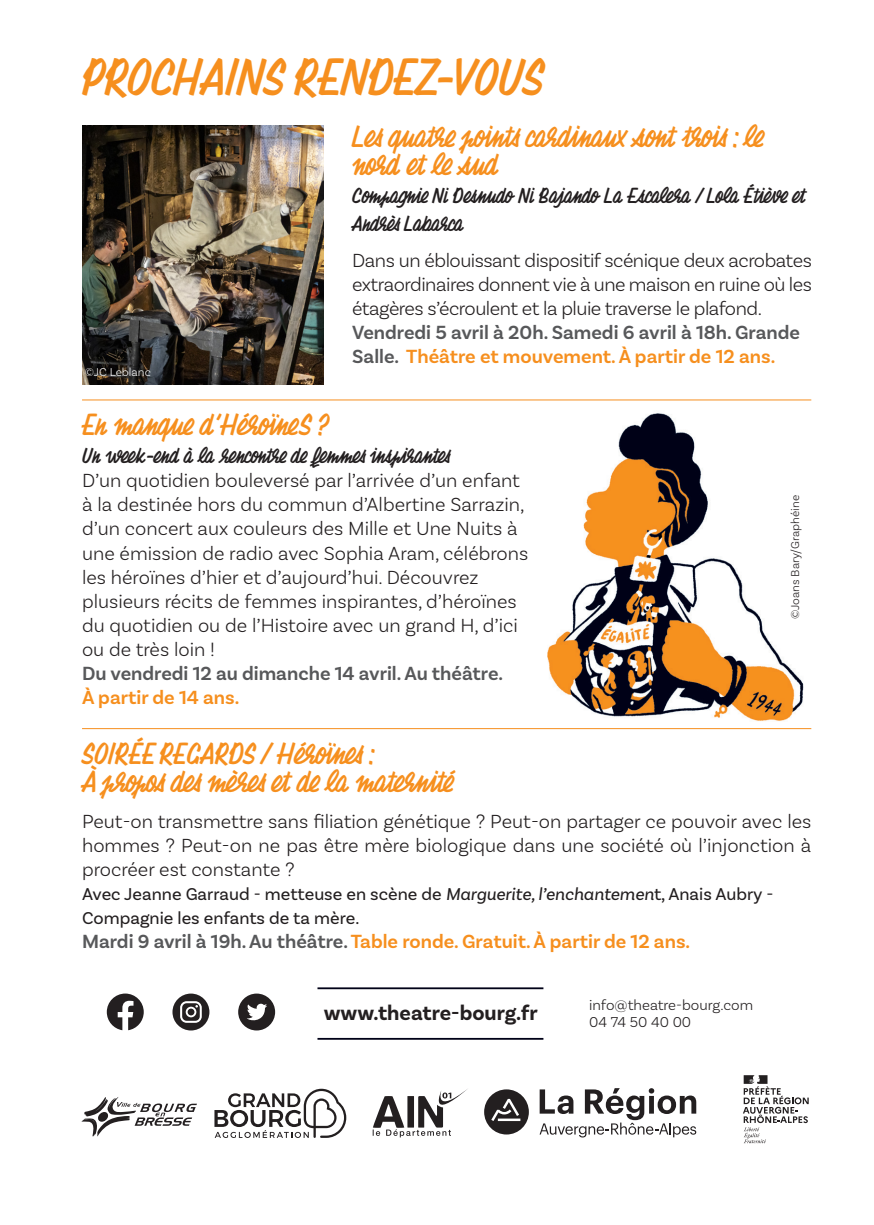
<style>
.page{position:relative;width:874px;height:1225px;background:#fff}
.page>*{position:absolute;margin:0;border:0;box-sizing:border-box;transform-origin:0 0}
.t1{font:48px "Chaumont Script";color:#f68f1e}
.Titre-spectacle{font:28px/28px "Chaumont Script";color:#f68f1e}
.Légendes{font:700 21.8px "Basic Sans";color:#231f20}
.Titre-spectacle-2{font:300 20px/24px "Basic Sans";color:#231f20;text-align:justify}
.t2{font:300 20px/24px "Basic Sans";color:#221e1f;text-align:justify}
.Titre-spectacle-3{font:600 20px/24px "Basic Sans";color:#57585a}
.Titre-spectacle-4{font:20px/28px "Chaumont Script";color:#231f20}
.t3{font:600 20px "Basic Sans";color:#f68f1e}
.t4{font:18px/24px "Basic Sans";color:#221e1f}
.Légendes-2{font:300 15.2px "Basic Sans";color:#231f20}
.t5{font:300 12px "Basic Sans";color:#231f20}
.t6{font:300 12px "Basic Sans";color:#fff}
.s1{color:#f68f1e}
.s2{font-style:italic}
.s3{color:#57585a}
</style>
<div class="page">
<svg style="left:372px;top:1089px;width:95px;height:48px"></svg>
<svg style="left:539px;top:1088px;width:157px;height:49px"></svg>
<svg style="left:484px;top:1089px;width:44px;height:45px"></svg>
<svg style="left:214px;top:1088px;width:132px;height:50px"></svg>
<svg style="left:172px;top:993px;width:37px;height:37px"></svg>
<svg style="left:238px;top:993px;width:37px;height:37px"></svg>
<svg style="left:107px;top:993px;width:37px;height:37px"></svg>
<hr style="left:317px;top:987px;width:226px;height:2px;background:#000117">
<hr style="left:317px;top:1038px;width:226px;height:1px;background:#000117">
<svg style="left:82px;top:1097px;width:115px;height:39px"></svg>
<svg style="left:743px;top:1075px;width:65px;height:68px"></svg>
<hr style="left:82px;top:399px;width:728px;height:1px;background:#f68f1e">
<img style="left:82px;top:126px;width:241px;height:258px">
<img style="left:547px;top:413px;width:257px;height:308px">
<hr style="left:82px;top:728px;width:728px;height:1px;background:#f68f1e">
<p class="t1" style="left:82px;top:46px;width:463px">PROCHAINS RENDEZ-VOUS</p>
<p class="t6" style="left:85px;top:364px;width:67px">©JC Leblanc</p>
<p class="Titre-spectacle" style="left:352px;top:125px;width:411px">Les quatre points cardinaux sont trois : le nord et le sud</p>
<p class="Titre-spectacle-4" style="left:352px;top:183px;width:453px">Compagnie Ni Desnudo Ni Bajando La Escalera / Lola Étiève et<br>Andrès Labarca</p>
<p class="Titre-spectacle-2" style="left:352px;top:248px;width:461px">Dans un éblouissant dispositif scénique deux acrobates extraordinaires donnent vie à une maison en ruine où les étagères s’écroulent et la pluie traverse le plafond.</p>
<p class="Titre-spectacle-3" style="left:352px;top:321px;width:449px">Vendredi 5 avril à 20h. Samedi 6 avril à 18h. Grande<br>Salle. <span class="s1">Théâtre et mouvement. À partir de 12 ans.</span></p>
<p class="Titre-spectacle" style="left:82px;top:413px;width:248px">En manque d’HéroïneS ?</p>
<p class="Titre-spectacle-4" style="left:82px;top:443px;width:374px">Un week-end à la rencontre de femmes inspirantes</p>
<p class="Titre-spectacle-2" style="left:82px;top:468px;width:447px;text-align:left">D’un quotidien bouleversé par l’arrivée d’un enfant à la destinée hors du commun d’Albertine Sarrazin, d’un concert aux couleurs des Mille et Une Nuits à une émission de radio avec Sophia Aram, célébrons les héroïnes d’hier et d’aujourd’hui. Découvrez plusieurs récits de femmes inspirantes, d’héroïnes du quotidien ou de l’Histoire avec un grand H, d’ici ou de très loin !</p>
<p class="Titre-spectacle-3" style="left:82px;top:661px;width:422px">Du vendredi 12 au dimanche 14 avril. Au théâtre.<br><span class="s1">À partir de 14 ans.</span></p>
<p class="t5" style="left:787px;top:619px;width:126px;rotate:-90deg">©Joans Bary/Graphéine</p>
<p class="Titre-spectacle" style="left:82px;top:741px;width:374px">SOIRÉE REGARDS / Héroïnes :<br>À propos des mères et de la maternité</p>
<p class="t2" style="left:82px;top:808px;width:730px">Peut-on transmettre sans filiation génétique ? Peut-on partager ce pouvoir avec les hommes ? Peut-on ne pas être mère biologique dans une société où l’injonction à procréer est constante ?</p>
<p class="t4" style="left:82px;top:881px;width:692px">Avec Jeanne Garraud - metteuse en scène de <span class="s2">Marguerite, l’enchantemen</span>t, Anais Aubry -<br>Compagnie les enfants de ta mère.</p>
<p class="t3" style="left:82px;top:929px;width:609px"><span class="s3">Mardi 9 avril à 19h. Au théâtre.</span> Table ronde. Gratuit. À partir de 12 ans.</p>
<p class="Légendes" style="left:323px;top:1000px;width:215px">www.theatre-bourg.fr</p>
<p class="Légendes-2" style="left:589px;top:995px;width:165px">info@theatre-bourg.com</p>
<p class="Légendes-2" style="left:589px;top:1012px;width:103px">04 74 50 40 00</p>
</div>
